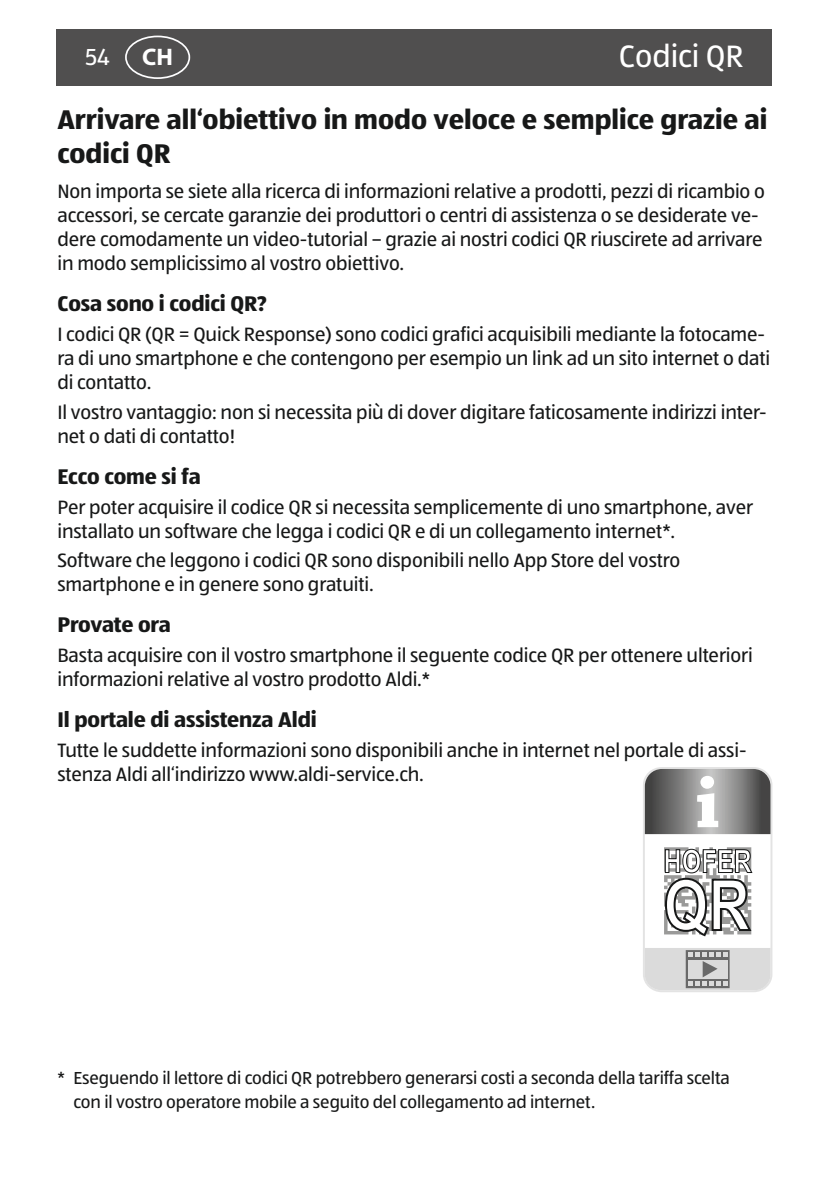
<style>
.page{position:relative;width:840px;height:1191px;background:#fff}
.page>*{position:absolute;margin:0;border:0;box-sizing:border-box;transform-origin:0 0}
.t1{font:700 70.4px "Arial Narrow";color:#fff}
.t2{font:32px "ALDISUEDOT";color:#fff}
.t3{font:700 31.8px "Arial Narrow";color:#fff;scale:.96 1}
.t4{font:700 28px/33.6px "ALDISUEDOT";color:#171818}
.t5{font:24px "ALDISUEDOT";color:#fff}
.t6{font:700 24px "Myriad Pro";color:#fff}
.t7{font:700 22px "ALDISUEDOT";letter-spacing:-.005em;color:#171818}
.t8{font:20px/24px "ALDISUEDOT";letter-spacing:-.005em;color:#171818}
.t9{font:18px/24px "ALDISUEDOT";letter-spacing:-.005em;color:#171818}
</style>
<div class="page">
<div style="left:57px;top:29px;width:714px;height:56px;background:#504f4f"></div>
<div style="left:125px;top:36px;width:65px;height:43px;border:2px solid #fefeff;border-radius:50%"></div>
<svg style="left:643px;top:767px;width:129px;height:225px"></svg>
<p class="t5" style="left:85px;top:41px;width:26px">54</p>
<p class="t6" style="left:142px;top:42px;width:32px">CH</p>
<h2 class="t2" style="left:618px;top:36px;width:126px">Codici QR</h2>
<h3 class="t4" style="left:57px;top:102px;width:711px">Arrivare all‘obiettivo in modo veloce e semplice grazie ai codici QR</h3>
<p class="t8" style="left:57px;top:179px;width:708px">Non importa se siete alla ricerca di informazioni relative a prodotti, pezzi di ricambio o accessori, se cercate garanzie dei produttori o centri di assistenza o se desiderate ve&shy;dere comodamente un video-tutorial – grazie ai nostri codici QR riuscirete ad arrivare in modo semplicissimo al vostro obiettivo.</p>
<p class="t7" style="left:57px;top:289px;width:211px">Cosa sono i codici QR?</p>
<p class="t8" style="left:57px;top:322px;width:714px">I codici QR (QR = Quick Response) sono codici grafici acquisibili mediante la fotocame&shy;ra di uno smartphone e che contengono per esempio un link ad un sito internet o dati di contatto.</p>
<p class="t8" style="left:57px;top:399px;width:710px">Il vostro vantaggio: non si necessita più di dover digitare faticosamente indirizzi inter&shy;net o dati di contatto!</p>
<p class="t7" style="left:57px;top:461px;width:145px">Ecco come si fa</p>
<p class="t8" style="left:57px;top:494px;width:696px">Per poter acquisire il codice QR si necessita semplicemente di uno smartphone, aver installato un software che legga i codici QR e di un collegamento internet*.</p>
<p class="t8" style="left:57px;top:548px;width:624px">Software che leggono i codici QR sono disponibili nello App Store del vostro smartphone e in genere sono gratuiti.</p>
<p class="t7" style="left:57px;top:610px;width:115px">Provate ora</p>
<p class="t8" style="left:57px;top:642px;width:696px">Basta acquisire con il vostro smartphone il seguente codice QR per ottenere ulteriori informazioni relative al vostro prodotto Aldi.*</p>
<p class="t7" style="left:57px;top:704px;width:260px">Il portale di assistenza Aldi</p>
<p class="t8" style="left:57px;top:737px;width:690px">Tutte le suddette informazioni sono disponibili anche in internet nel portale di assi&shy;stenza Aldi all‘indirizzo www.aldi-service.ch.</p>
<h3 class="t3" style="left:663px;top:837px;width:93px">HOFER</h3>
<h1 class="t1" style="left:663px;top:852px;width:88px">QR</h1>
<p class="t9" style="left:73px;top:1065px;width:657px;text-indent:-16px">* Eseguendo il lettore di codici QR potrebbero generarsi costi a seconda della tariffa scelta con il vostro operatore mobile a seguito del collegamento ad internet.</p>
</div>
